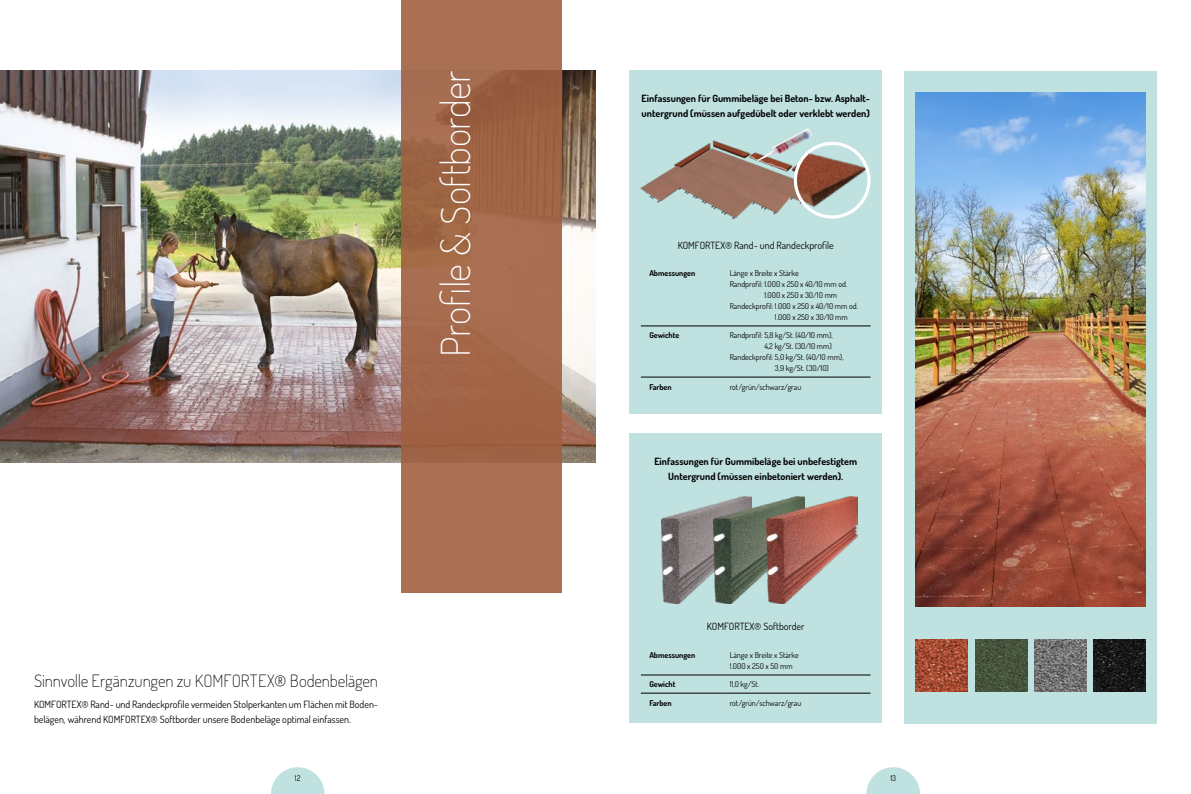
<style>
.page{position:relative;width:1191px;height:794px;background:#fff}
.page>*{position:absolute;margin:0;border:0;box-sizing:border-box;transform-origin:0 0}
.t1{font:200 40px "Dosis";letter-spacing:-.015em;color:#fff}
.t2{font:200 17px "Dosis";letter-spacing:-.01em;color:#000}
.t3{font:10px/15px "Dosis";color:#000}
.t4{font:700 10px/15px "Dosis";color:#000}
.t5{font:8px/11px "Dosis";color:#000}
.t6{font:700 8px "Dosis";color:#000}
</style>
<div class="page">
<div style="left:629px;top:71px;width:253px;height:343px;background:#bfe1e0"></div>
<div style="left:629px;top:433px;width:253px;height:290px;background:#bfe1e0"></div>
<div style="left:904px;top:71px;width:253px;height:652px;background:#bfe1e0"></div>
<hr style="left:641px;top:326px;width:80px;height:1px;background:#000">
<hr style="left:721px;top:326px;width:149px;height:1px;background:#000">
<hr style="left:641px;top:377px;width:80px;height:1px;background:#000">
<hr style="left:721px;top:377px;width:149px;height:1px;background:#000">
<hr style="left:641px;top:675px;width:80px;height:1px;background:#000">
<hr style="left:721px;top:675px;width:149px;height:1px;background:#000">
<hr style="left:641px;top:693px;width:80px;height:1px;background:#000">
<hr style="left:721px;top:693px;width:149px;height:1px;background:#000">
<img style="left:0;top:71px;width:595px;height:391px">
<svg style="left:401px;top:0;width:160px;height:592px;fill:#a76d51"></svg>
<img style="left:641px;top:140px;width:107px;height:78px">
<img style="left:792px;top:128px;width:20px;height:9px">
<svg style="left:748px;top:137px;width:123px;height:82px"></svg>
<img style="left:661px;top:504px;width:53px;height:100px">
<img style="left:714px;top:496px;width:52px;height:108px">
<img style="left:766px;top:496px;width:91px;height:108px">
<img style="left:916px;top:92px;width:229px;height:515px">
<img style="left:916px;top:639px;width:51px;height:52px">
<img style="left:975px;top:639px;width:52px;height:52px">
<img style="left:1034px;top:639px;width:52px;height:52px">
<img style="left:1093px;top:639px;width:52px;height:52px">
<svg style="left:271px;top:767px;width:53px;height:27px"></svg>
<svg style="left:866px;top:767px;width:54px;height:27px"></svg>
<h1 class="t1" style="left:429px;top:357px;width:287px;rotate:-90deg">Profile &amp; Softborder</h1>
<h2 class="t2" style="left:34px;top:670px;width:345px">Sinnvolle Ergänzungen zu KOMFORTEX® Bodenbelägen</h2>
<p class="t3" style="left:34px;top:696px;width:345px">KOMFORTEX® Rand- und Randeckprofile vermeiden Stolperkanten um Flächen mit Boden&shy;belägen, während KOMFORTEX® Softborder unsere Bodenbeläge optimal einfassen.</p>
<p class="t4" style="left:641px;top:91px;width:230px">Einfassungen für Gummibeläge bei Beton- bzw. Asphalt&shy;untergrund (müssen aufgedübelt oder verklebt werden)</p>
<p class="t3" style="left:677px;top:238px;width:157px">KOMFORTEX® Rand- und Randeckprofile</p>
<p class="t6" style="left:649px;top:268px;width:47px">Abmessungen</p>
<p class="t5" style="left:729px;top:267px;width:71px">Länge x Breite x Stärke</p>
<p class="t5" style="left:729px;top:278px;width:119px">Randprofil: 1.000 x 250 x 40/10 mm od.</p>
<p class="t5" style="left:764px;top:289px;width:74px">1.000 x 250 x 30/10 mm</p>
<p class="t5" style="left:729px;top:300px;width:130px">Randeckprofil: 1.000 x 250 x 40/10 mm od.</p>
<p class="t5" style="left:775px;top:311px;width:74px">1.000 x 250 x 30/10 mm</p>
<p class="t6" style="left:649px;top:330px;width:32px">Gewichte</p>
<p class="t5" style="left:729px;top:330px;width:105px">Randprofil: 5,8 kg/St. (40/10 mm),</p>
<p class="t5" style="left:764px;top:341px;width:69px">4,2 kg/St. (30/10 mm)</p>
<p class="t5" style="left:729px;top:352px;width:115px">Randeckprofil: 5,0 kg/St. (40/10 mm),</p>
<p class="t5" style="left:775px;top:363px;width:55px">3,9 kg/St. (30/10)</p>
<p class="t6" style="left:649px;top:381px;width:24px">Farben</p>
<p class="t5" style="left:729px;top:381px;width:73px">rot/grün/schwarz/grau</p>
<p class="t4" style="left:654px;top:453px;width:204px;text-align:center">Einfassungen für Gummibeläge bei unbefestigtem<br>Untergrund (müssen einbetoniert werden).</p>
<p class="t3" style="left:707px;top:618px;width:99px">KOMFORTEX® Softborder</p>
<p class="t6" style="left:649px;top:650px;width:47px">Abmessungen</p>
<p class="t5" style="left:729px;top:649px;width:71px">Länge x Breite x Stärke<br>1.000 x 250 x 50 mm</p>
<p class="t6" style="left:649px;top:679px;width:28px">Gewicht</p>
<p class="t5" style="left:729px;top:679px;width:31px">11,0 kg/St.</p>
<p class="t6" style="left:649px;top:697px;width:24px">Farben</p>
<p class="t5" style="left:729px;top:697px;width:73px">rot/grün/schwarz/grau</p>
<p class="t5" style="left:295px;top:772px;width:7px">12</p>
<p class="t5" style="left:890px;top:772px;width:7px">13</p>
</div>
